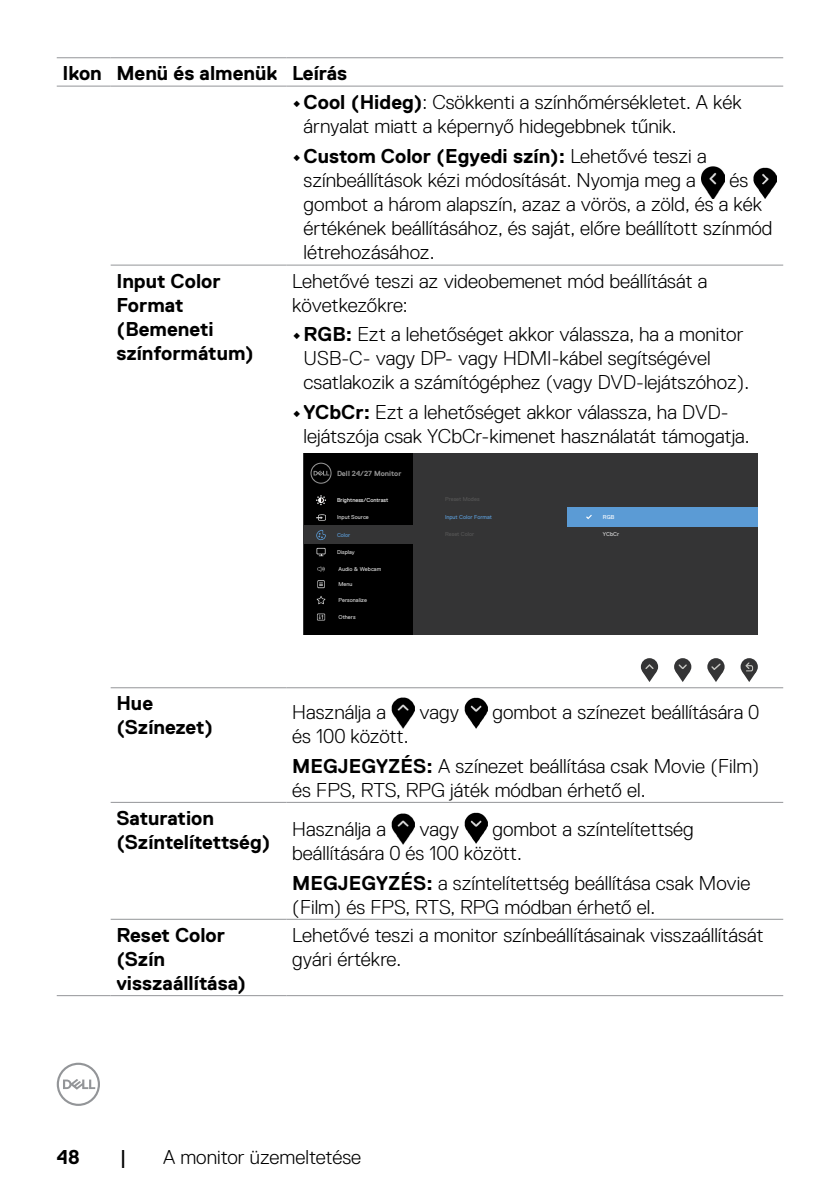
<style>
.page{position:relative;width:840px;height:1191px;background:#fff}
.page>*{position:absolute;margin:0;border:0;box-sizing:border-box;transform-origin:0 0}
.t1{font:300 20px/24px "Dell Replica";color:#000}
.t2{font:700 20px/24px "Dell Replica";color:#000}
.t3{font:20px "Dell Replica";color:#000}
.t4{font:700 7.4px "Dell Replica";color:#939393}
.t5{font:5.6px "Dell Replica";color:#d9d9d9}
.t6{font:5.6px "Dell Replica";color:#fff}
.t7{font:5.6px "Dell Replica";color:#5b9bd5}
.s1{font-weight:700}
</style>
<div class="page">
<svg style="left:57px;top:1062px;width:43px;height:44px"></svg>
<hr style="left:57px;top:86px;width:54px;height:1px;background:#939598">
<hr style="left:111px;top:86px;width:175px;height:1px;background:#939598">
<hr style="left:286px;top:86px;width:496px;height:1px;background:#939598">
<hr style="left:57px;top:57px;width:54px;height:1px;background:#939598">
<hr style="left:111px;top:57px;width:175px;height:1px;background:#939598">
<hr style="left:286px;top:57px;width:496px;height:1px;background:#939598">
<hr style="left:111px;top:265px;width:175px;height:1px;background:#939598">
<hr style="left:286px;top:265px;width:496px;height:1px;background:#939598">
<hr style="left:111px;top:687px;width:175px;height:1px;background:#939598">
<hr style="left:286px;top:687px;width:496px;height:1px;background:#939598">
<hr style="left:111px;top:802px;width:175px;height:1px;background:#939598">
<hr style="left:286px;top:802px;width:496px;height:1px;background:#939598">
<hr style="left:111px;top:919px;width:175px;height:1px;background:#939598">
<hr style="left:286px;top:919px;width:496px;height:1px;background:#939598">
<hr style="left:57px;top:995px;width:54px;height:1px;background:#939598">
<hr style="left:111px;top:995px;width:175px;height:1px;background:#939598">
<hr style="left:286px;top:995px;width:496px;height:1px;background:#939598">
<img style="left:701px;top:167px;width:22px;height:31px">
<img style="left:753px;top:167px;width:22px;height:31px">
<div style="left:303px;top:453px;width:454px;height:182px;background:#343435"></div>
<div style="left:303px;top:453px;width:109px;height:182px;background:#000"></div>
<div style="left:303px;top:526px;width:111px;height:18px;background:#343435"></div>
<svg style="left:640px;top:658px;width:17px;height:17px"></svg>
<svg style="left:642px;top:664px;width:14px;height:18px"></svg>
<svg style="left:673px;top:658px;width:18px;height:17px"></svg>
<svg style="left:675px;top:664px;width:14px;height:18px"></svg>
<div style="left:707px;top:658px;width:17px;height:17px;background:#343435;border-radius:50%"></div>
<svg style="left:708px;top:663px;width:14px;height:19px"></svg>
<svg style="left:740px;top:658px;width:17px;height:17px"></svg>
<svg style="left:742px;top:662px;width:13px;height:20px"></svg>
<div style="left:566px;top:507px;width:191px;height:20px;background:#5b9bd5"></div>
<svg style="left:586px;top:515px;width:5px;height:4px"></svg>
<svg style="left:316px;top:495px;width:10px;height:10px"></svg>
<svg style="left:310px;top:462px;width:21px;height:22px"></svg>
<svg style="left:316px;top:514px;width:10px;height:7px"></svg>
<svg style="left:316px;top:530px;width:10px;height:10px"></svg>
<svg style="left:316px;top:548px;width:9px;height:6px"></svg>
<svg style="left:317px;top:548px;width:7px;height:8px"></svg>
<svg style="left:316px;top:596px;width:9px;height:8px"></svg>
<svg style="left:317px;top:580px;width:7px;height:8px"></svg>
<svg style="left:318px;top:581px;width:6px;height:6px"></svg>
<svg style="left:317px;top:613px;width:8px;height:7px"></svg>
<svg style="left:317px;top:614px;width:7px;height:6px"></svg>
<svg style="left:318px;top:614px;width:5px;height:5px"></svg>
<svg style="left:317px;top:566px;width:7px;height:5px"></svg>
<img style="left:391px;top:697px;width:23px;height:32px">
<img style="left:464px;top:697px;width:23px;height:31px">
<img style="left:391px;top:813px;width:23px;height:31px">
<img style="left:464px;top:812px;width:23px;height:31px">
<p class="t2" style="left:62px;top:62px;width:286px">Ikon Menü és almenük Leírás</p>
<p class="t1" style="left:303px;top:90px;width:439px;text-indent:-11px"><span class="s1">• Cool (Hideg)</span>: Csökkenti a színhőmérsékletet. A kék árnyalat miatt a képernyő hidegebbnek tűnik.</p>
<p class="t1" style="left:292px;top:144px;width:415px;text-align:center"><span class="s1">• Custom Color (Egyedi szín):</span> Lehetővé teszi a színbeállítások kézi módosítását. Nyomja meg a</p>
<p class="t1" style="left:303px;top:169px;width:470px;text-indent:425px">és gombot a három alapszín, azaz a vörös, a zöld, és a kék értékének beállításához, és saját, előre beállított színmód létrehozásához.</p>
<p class="t2" style="left:116px;top:269px;width:139px">Input Color<br>Format (Bemeneti színformátum)</p>
<p class="t1" style="left:292px;top:269px;width:416px">Lehetővé teszi az videobemenet mód beállítását a következőkre:</p>
<p class="t1" style="left:303px;top:323px;width:446px;text-indent:-11px"><span class="s1">• RGB:</span> Ezt a lehetőséget akkor válassza, ha a monitor<br>USB-C- vagy DP- vagy HDMI-kábel segítségével csatlakozik a számítógéphez (vagy DVD-lejátszóhoz).</p>
<p class="t1" style="left:303px;top:400px;width:447px;text-indent:-11px"><span class="s1">• YCbCr:</span> Ezt a lehetőséget akkor válassza, ha DVD&shy;lejátszója csak YCbCr-kimenet használatát támogatja.</p>
<p class="t4" style="left:337px;top:469px;width:66px">Dell 24/27 Monitor</p>
<p class="t5" style="left:337px;top:514px;width:33px">Input Source</p>
<p class="t7" style="left:337px;top:532px;width:15px">Color</p>
<p class="t5" style="left:337px;top:549px;width:19px">Display</p>
<p class="t5" style="left:338px;top:565px;width:44px">Audio &amp; Webcam</p>
<p class="t5" style="left:338px;top:597px;width:30px">Personalize</p>
<p class="t6" style="left:337px;top:497px;width:53px">Brightness/Contrast</p>
<p class="t5" style="left:338px;top:581px;width:16px">Menu</p>
<p class="t5" style="left:338px;top:614px;width:19px">Others</p>
<p class="t7" style="left:445px;top:514px;width:49px">Input Color Format</p>
<p class="t6" style="left:602px;top:514px;width:13px">RGB</p>
<p class="t5" style="left:602px;top:531px;width:18px">YCbCr</p>
<p class="t2" style="left:116px;top:691px;width:98px">Hue (Színezet)</p>
<p class="t1" style="left:292px;top:700px;width:95px">Használja a</p>
<p class="t1" style="left:419px;top:700px;width:41px">vagy</p>
<p class="t1" style="left:492px;top:700px;width:268px">gombot a színezet beállítására 0</p>
<p class="t1" style="left:292px;top:721px;width:468px;line-height:29.6px">és 100 között.<br><span class="s1">MEGJEGYZÉS:</span> A színezet beállítása csak Movie (Film)</p>
<p class="t1" style="left:292px;top:778px;width:354px">és FPS, RTS, RPG játék módban érhető el.</p>
<p class="t2" style="left:116px;top:806px;width:155px">Saturation (Színtelítettség)</p>
<p class="t1" style="left:292px;top:817px;width:95px">Használja a</p>
<p class="t1" style="left:419px;top:817px;width:41px">vagy</p>
<p class="t1" style="left:292px;top:817px;width:403px;text-indent:200px">gombot a színtelítettség beállítására 0 és 100 között.</p>
<p class="t1" style="left:292px;top:870px;width:459px"><span class="s1">MEGJEGYZÉS:</span> a színtelítettség beállítása csak Movie (Film) és FPS, RTS, RPG módban érhető el.</p>
<p class="t2" style="left:116px;top:923px;width:131px">Reset Color (Szín visszaállítása)</p>
<p class="t1" style="left:292px;top:923px;width:472px">Lehetővé teszi a monitor színbeállításainak visszaállítását gyári értékre.</p>
<p class="t2" style="left:57px;top:1145px;width:25px">48</p>
<p class="t3" style="left:120px;top:1146px;width:8px">|</p>
<p class="t1" style="left:163px;top:1145px;width:199px">A monitor üzemeltetése</p>
</div>
